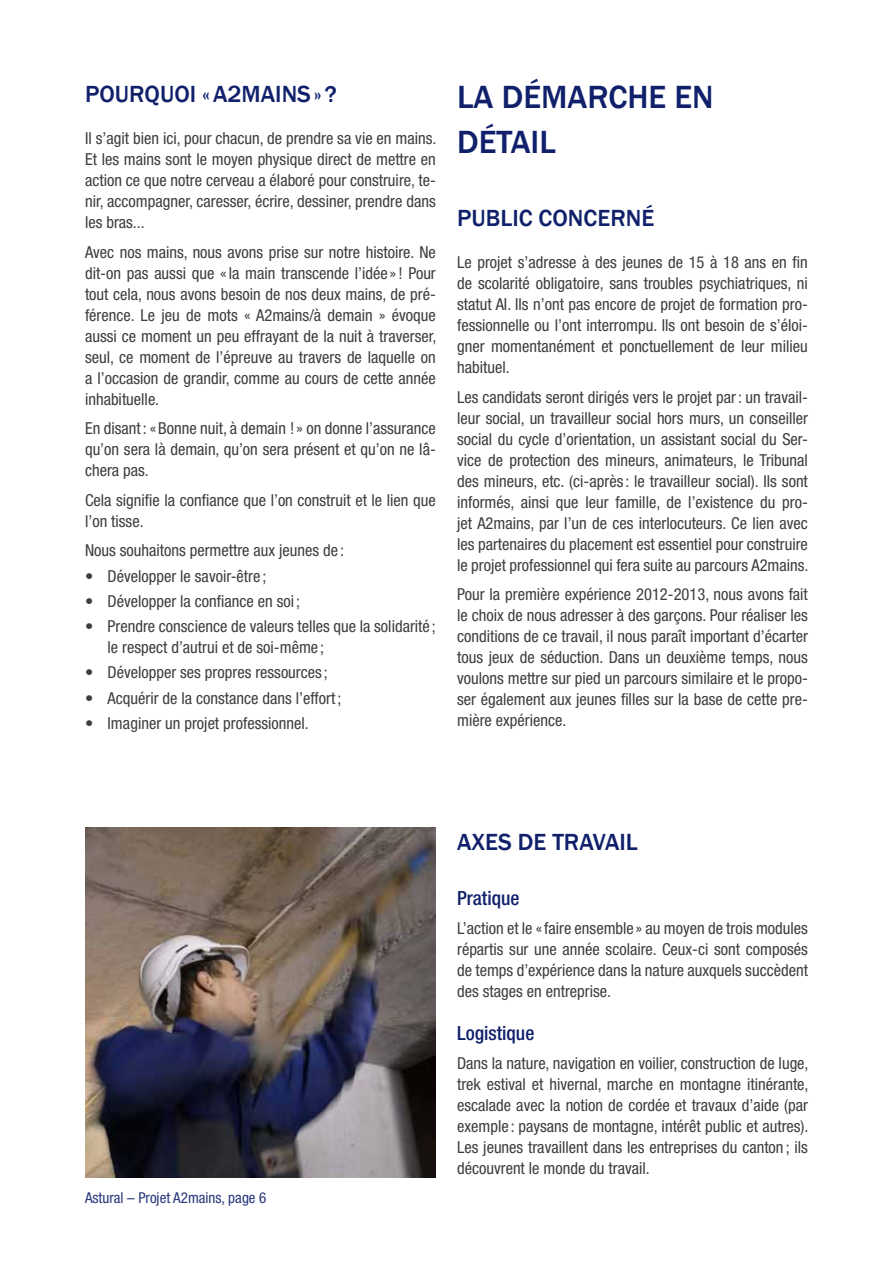
<style>
.page{position:relative;width:893px;height:1263px;background:#fff}
.page>*{position:absolute;margin:0;border:0;box-sizing:border-box;transform-origin:0 0}
.t1{font:500 33px/45px "Franklin Gothic";color:#10206b}
.t2{font:500 24px "Franklin Gothic";color:#10206b}
.t3{font:500 condensed 19.5px "Helvetica Neue LT Std";color:#10206b}
.t4{font:condensed 16.5px/21px "Helvetica Neue LT Std";color:#3e3d40;text-align:justify}
.t5{font:condensed 15px "Helvetica Neue LT Std";color:#28367a}
</style>
<div class="page">
<img style="left:85px;top:827px;width:351px;height:351px">
<h2 class="t2" style="left:85px;top:79px;width:253px">POURQUOI «A2MAINS»?</h2>
<p class="t4" style="left:85px;top:128px;width:353px">Il s’agit bien ici, pour chacun, de prendre sa vie en mains.<br>Et les mains sont le moyen physique direct de mettre en action ce que notre cerveau a élaboré pour construire, te&shy;nir, accompagner, caresser, écrire, dessiner, prendre dans les bras...</p>
<p class="t4" style="left:85px;top:241px;width:353px">Avec nos mains, nous avons prise sur notre histoire. Ne dit-on pas aussi que «la main transcende l’idée »! Pour tout cela, nous avons besoin de nos deux mains, de pré&shy;férence. Le jeu de mots « A2mains/à demain » évoque aussi ce moment un peu effrayant de la nuit à traverser, seul, ce moment de l’épreuve au travers de laquelle on a l’occasion de grandir, comme au cours de cette année inhabituelle.</p>
<p class="t4" style="left:85px;top:418px;width:352px">En disant: «Bonne nuit, à demain !» on donne l’assurance qu’on sera là demain, qu’on sera présent et qu’on ne lâ&shy;chera pas.</p>
<p class="t4" style="left:85px;top:489px;width:352px">Cela signifie la confiance que l’on construit et le lien que l’on tisse.</p>
<p class="t4" style="left:85px;top:540px;width:261px">Nous souhaitons permettre aux jeunes de :</p>
<p class="t4" style="left:85px;top:565px;width:183px">• Développer le savoir-être ;</p>
<p class="t4" style="left:85px;top:590px;width:217px">• Développer la confiance en soi ;</p>
<p class="t4" style="left:108px;top:616px;width:330px;text-indent:-23px">• Prendre conscience de valeurs telles que la solidarité ; le respect d’autrui et de soi-même ;</p>
<p class="t4" style="left:85px;top:662px;width:244px">• Développer ses propres ressources ;</p>
<p class="t4" style="left:85px;top:687px;width:258px">• Acquérir de la constance dans l’effort;</p>
<p class="t4" style="left:85px;top:712px;width:225px">• Imaginer un projet professionnel.</p>
<h1 class="t1" style="left:457px;top:75px;width:258px">LA DÉMARCHE EN<br>DÉTA</h1>
<h1 class="t1" style="left:531px;top:120px;width:27px">IL</h1>
<h2 class="t2" style="left:457px;top:203px;width:196px">PUBLIC CONCERNÉ</h2>
<p class="t4" style="left:457px;top:252px;width:352px">Le projet s’adresse à des jeunes de 15 à 18 ans en fin de scolarité obligatoire, sans troubles psychiatriques, ni statut AI. Ils n’ont pas encore de projet de formation pro&shy;fessionnelle ou l’ont interrompu. Ils ont besoin de s’éloi&shy;gner momentanément et ponctuellement de leur milieu habituel.</p>
<p class="t4" style="left:457px;top:386px;width:353px">Les candidats seront dirigés vers le projet par: un travail&shy;leur social, un travailleur social hors murs, un conseiller social du cycle d’orientation, un assistant social du Ser&shy;vice de protection des mineurs, animateurs, le Tribunal des mineurs, etc. (ci-après : le travailleur social). Ils sont informés, ainsi que leur famille, de l’existence du pro&shy;jet A2mains, par l’un de ces interlocuteurs. Ce lien avec les partenaires du placement est essentiel pour construire le projet professionnel qui fera suite au parcours A2mains.</p>
<p class="t4" style="left:457px;top:584px;width:352px">Pour la première expérience 2012-2013, nous avons fait le choix de nous adresser à des garçons. Pour réaliser les conditions de ce travail, il nous paraît important d’écarter tous jeux de séduction. Dans un deuxième temps, nous voulons mettre sur pied un parcours similaire et le propo&shy;ser également aux jeunes filles sur la base de cette pre&shy;mière expérience.</p>
<p class="t5" style="left:85px;top:1189px;width:183px">Astural – Projet A2mains, page 6</p>
<h2 class="t2" style="left:457px;top:827px;width:182px">AXES DE TRAVAIL</h2>
<p class="t3" style="left:457px;top:886px;width:64px">Pratique</p>
<p class="t4" style="left:457px;top:918px;width:352px">L’action et le «faire ensemble » au moyen de trois modules répartis sur une année scolaire. Ceux-ci sont composés de temps d’expérience dans la nature auxquels succèdent des stages en entreprise.</p>
<p class="t3" style="left:457px;top:1021px;width:79px">Logistique</p>
<p class="t4" style="left:457px;top:1053px;width:353px">Dans la nature, navigation en voilier, construction de luge, trek estival et hivernal, marche en montagne itinérante, escalade avec la notion de cordée et travaux d’aide (par exemple : paysans de montagne, intérêt public et autres).<br>Les jeunes travaillent dans les entreprises du canton ; ils découvrent le monde du travail.</p>
</div>
